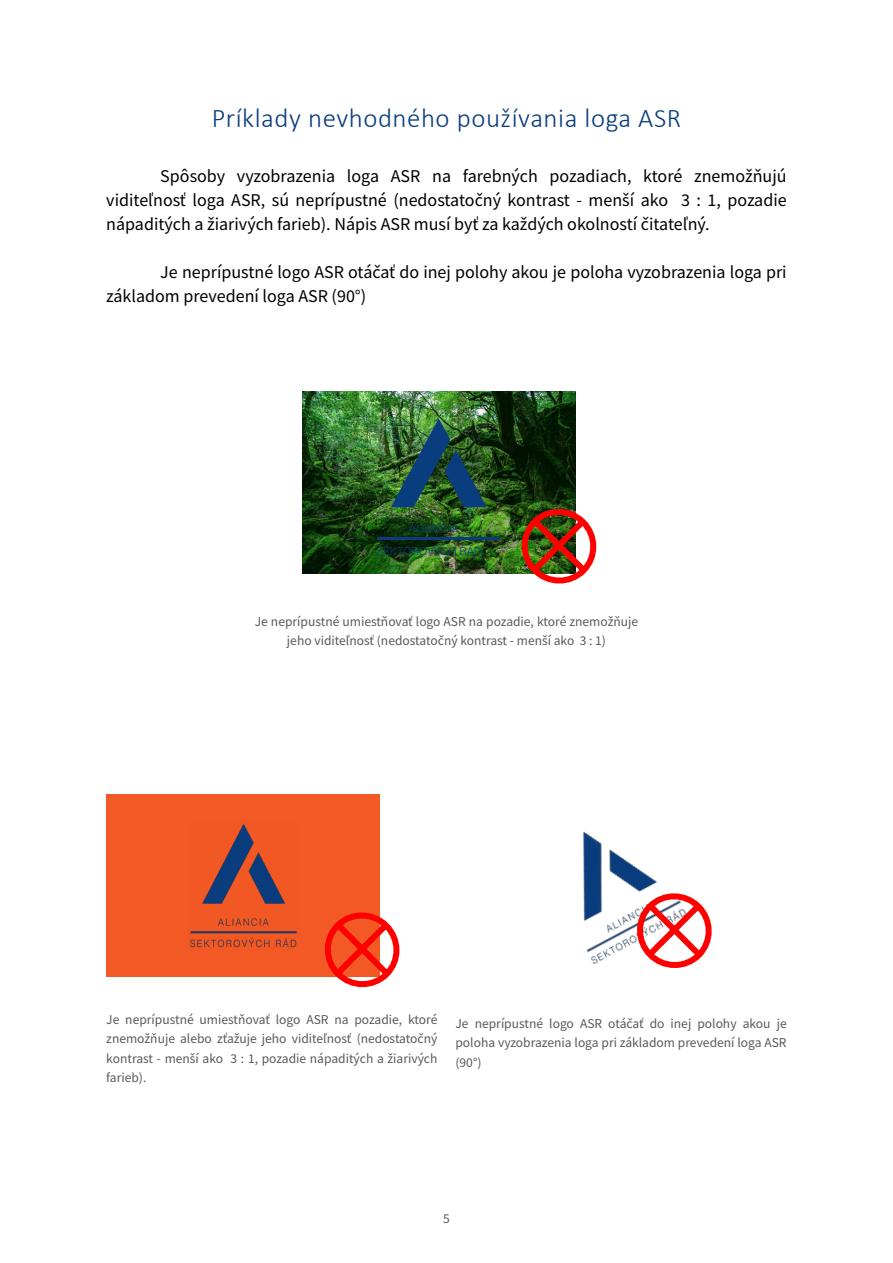
<style>
.page{position:relative;width:893px;height:1263px;background:#fff}
.page>*{position:absolute;margin:0;border:0;box-sizing:border-box;transform-origin:0 0}
.t1{font:300 27px "Calibri";letter-spacing:.02em;color:#0a3c7d}
.t2{font:18px/24px "Source Sans Pro";color:#000;text-align:justify}
.t3{font:13.5px/19.5px "Source Sans Pro";color:#58595b;text-align:justify}
.t4{font:300 10.95px/23.7px "Helvetica";color:#0a3d7d}
</style>
<div class="page">
<img style="left:303px;top:391px;width:273px;height:182px">
<img style="left:391px;top:418px;width:96px;height:89px">
<hr style="left:377px;top:538px;width:123px;height:2px;background:#0a3d7d">
<div style="left:107px;top:795px;width:273px;height:182px;background:#f25924"></div>
<img style="left:190px;top:824px;width:107px;height:124px">
<img style="left:583px;top:831px;width:74px;height:133px">
<img style="left:513px;top:500px;width:84px;height:84px">
<svg style="left:325px;top:912px;width:75px;height:75px"></svg>
<svg style="left:628px;top:884px;width:84px;height:84px"></svg>
<h1 class="t1" style="left:212px;top:101px;width:471px">Príklady nevhodného používania loga ASR</h1>
<p class="t2" style="left:106px;top:164px;width:682px;text-indent:54px">Spôsoby vyzobrazenia loga ASR na farebných pozadiach, ktoré znemožňujú viditeľnosť loga ASR, sú neprípustné (nedostatočný kontrast - menší ako 3 : 1, pozadie nápaditých a žiarivých farieb). Nápis ASR musí byť za každých okolností čitateľný.</p>
<h2 class="t2" style="left:106px;top:260px;width:682px;text-indent:54px">Je neprípustné logo ASR otáčať do inej polohy akou je poloha vyzobrazenia loga pri základom prevedení loga ASR (90°)</h2>
<p class="t4" style="left:376px;top:516px;width:107px;text-indent:33px">ALIANCIA<br>SEKTOROVÝCH RÁD</p>
<p class="t3" style="left:255px;top:611px;width:385px;text-align:center">Je neprípustné umiestňovať logo ASR na pozadie, ktoré znemožňuje jeho viditeľnosť (nedostatočný kontrast - menší ako 3 : 1)</p>
<p class="t3" style="left:106px;top:1009px;width:333px">Je neprípustné umiestňovať logo ASR na pozadie, ktoré znemožňuje alebo zťažuje jeho viditeľnosť (nedostatočný kontrast - menší ako 3 : 1, pozadie nápaditých a žiarivých farieb).</p>
<p class="t3" style="left:455px;top:1013px;width:333px">Je neprípustné logo ASR otáčať do inej polohy akou je poloha vyzobrazenia loga pri základom prevedení loga ASR (90°)</p>
<p class="t3" style="left:443px;top:1208px;width:8px">5</p>
</div>
